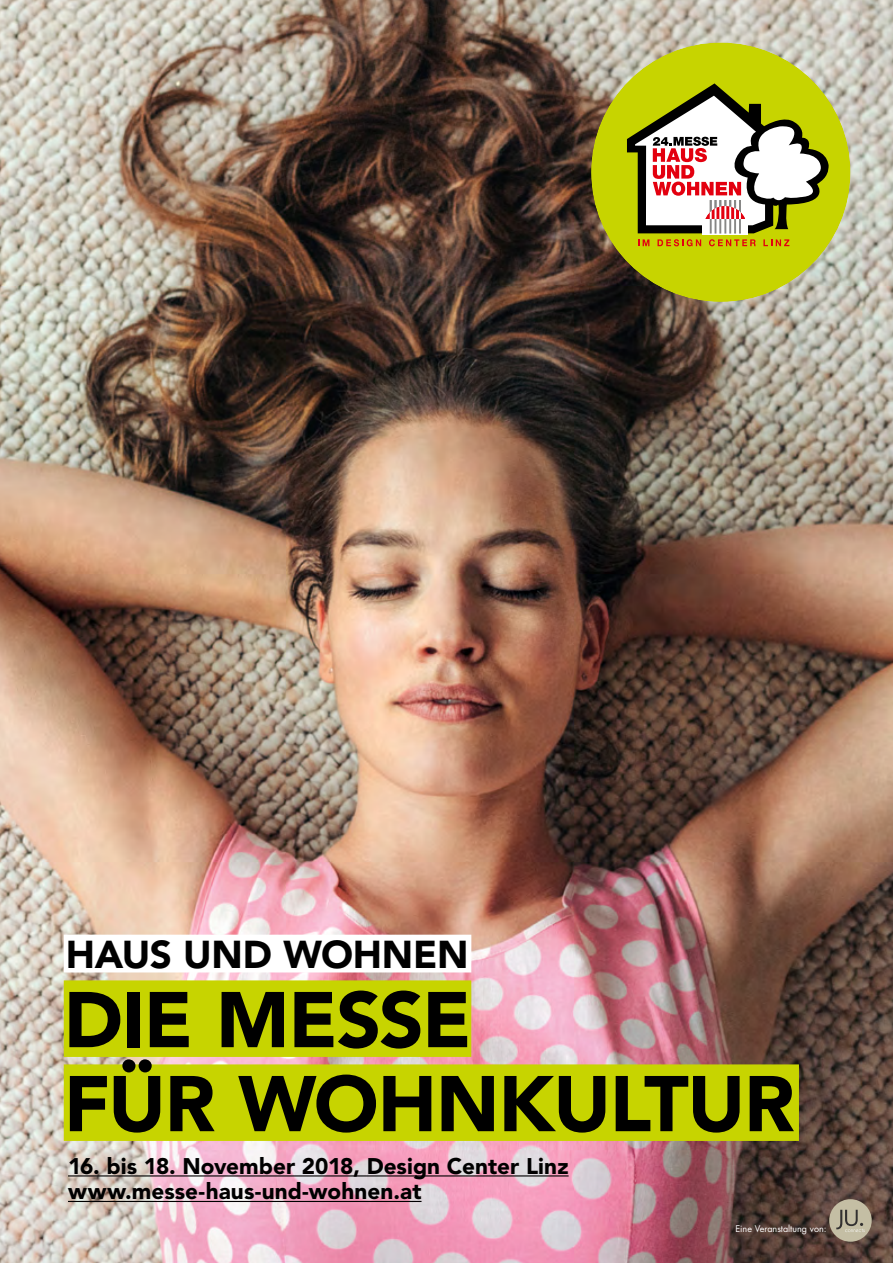
<style>
.page{position:relative;width:893px;height:1263px;background:#fff}
.page>*{position:absolute;margin:0;border:0;box-sizing:border-box;transform-origin:0 0}
.t1{font:900 78px/84px "Avenir LT Std";letter-spacing:-.015em;color:#000}
.t2{font:900 38.55px "Avenir LT Std";letter-spacing:-.01em;color:#000}
.t3{font:900 22.5px/25.5px "Avenir LT Std";color:#000}
.t4{font:9px "Futura Std";color:#fff}
</style>
<div class="page">
<img style="left:0;top:0;width:893px;height:1263px">
<div style="left:64px;top:935px;width:407px;height:37px;background:#fff"></div>
<div style="left:64px;top:980px;width:407px;height:77px;background:#c7d400"></div>
<div style="left:64px;top:1064px;width:735px;height:77px;background:#c7d400"></div>
<hr style="left:68px;top:1175px;width:501px;height:1px;background:#000">
<hr style="left:68px;top:1201px;width:354px;height:1px;background:#000">
<div style="left:591px;top:43px;width:259px;height:259px;background:#c7d400;border-radius:50%"></div>
<svg style="left:638px;top:239px;width:11px;height:7px"></svg>
<svg style="left:657px;top:239px;width:44px;height:7px"></svg>
<svg style="left:709px;top:239px;width:47px;height:7px"></svg>
<svg style="left:763px;top:239px;width:26px;height:7px"></svg>
<svg style="left:702px;top:233px;width:46px;height:2px"></svg>
<svg style="left:627px;top:83px;width:205px;height:150px"></svg>
<div style="left:829px;top:1199px;width:43px;height:43px;background:#c4bea4;border-radius:50%"></div>
<svg style="left:836px;top:1210px;width:29px;height:22px"></svg>
<h2 class="t2" style="left:66px;top:931px;width:404px">HAUS UND WOHNEN</h2>
<h1 class="t1" style="left:64px;top:978px;width:732px">DIE MESSE<br>FÜR WOHNKULTUR</h1>
<p class="t3" style="left:68px;top:1153px;width:502px">16. bis 18. November 2018, Design Center Linz www.messe-haus-und-wohnen.at</p>
<p class="t4" style="left:735px;top:1223px;width:93px">Eine Veranstaltung von:</p>
</div>
